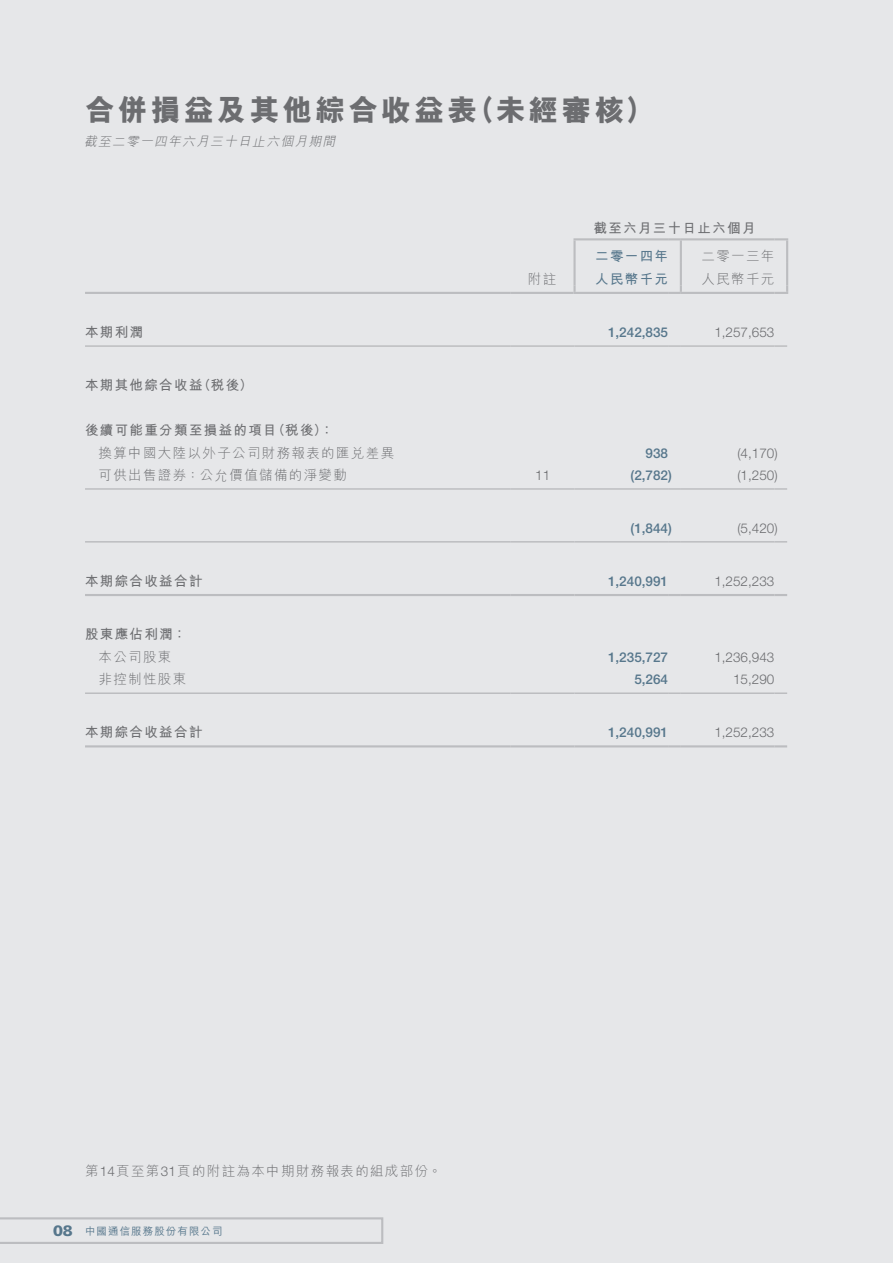
<style>
.page{position:relative;width:893px;height:1263px;background:#e6e7e9}
.page>*{position:absolute;margin:0;border:0;box-sizing:border-box;transform-origin:0 0}
.t1{font:800 30px "M Hei HK";letter-spacing:.095em;color:#6c6d70}
.t2{font:300 13.5px "M Hei HK";letter-spacing:.1em;color:#6c6d70}
.t3{font:700 13.5px "M Hei HK";letter-spacing:.1em;color:#6c6d70}
.t4{font:300 13.5px "Helvetica Neue LT Std";color:#6c6d70}
.t5{font:500 13.5px "Helvetica Neue LT Std";color:#57778c}
.t6{font:700 13.5px "M Hei HK";letter-spacing:.1em;color:#57778c}
.t7{font:italic 300 12.75px "M Hei HK";color:#6c6d70}
.t8{font:500 10.5px "M Hei HK";letter-spacing:.1em;color:#57778c}
.s1{font-family:"Helvetica Neue LT Std"}
.s2{font-family:"Univers LT Std";font-weight:900;font-size:15px}
</style>
<div class="page">
<svg style="left:0;top:1217px;width:383px;height:27px"></svg>
<hr style="left:85px;top:345px;width:426px;height:2px;background:#bcbdc0">
<hr style="left:511px;top:345px;width:64px;height:2px;background:#bcbdc0">
<hr style="left:575px;top:345px;width:93px;height:2px;background:#bcbdc0">
<svg style="left:668px;top:345px;width:13px;height:2px"></svg>
<hr style="left:681px;top:345px;width:93px;height:2px;background:#bcbdc0">
<svg style="left:774px;top:345px;width:13px;height:2px"></svg>
<hr style="left:85px;top:488px;width:426px;height:2px;background:#bcbdc0">
<hr style="left:511px;top:488px;width:64px;height:2px;background:#bcbdc0">
<hr style="left:575px;top:488px;width:93px;height:2px;background:#bcbdc0">
<svg style="left:668px;top:488px;width:13px;height:2px"></svg>
<hr style="left:681px;top:488px;width:93px;height:2px;background:#bcbdc0">
<svg style="left:774px;top:488px;width:13px;height:2px"></svg>
<hr style="left:85px;top:541px;width:426px;height:2px;background:#bcbdc0">
<hr style="left:511px;top:541px;width:64px;height:2px;background:#bcbdc0">
<hr style="left:575px;top:541px;width:93px;height:2px;background:#bcbdc0">
<svg style="left:668px;top:541px;width:13px;height:2px"></svg>
<hr style="left:681px;top:541px;width:93px;height:2px;background:#bcbdc0">
<svg style="left:774px;top:541px;width:13px;height:2px"></svg>
<hr style="left:85px;top:594px;width:426px;height:2px;background:#bcbdc0">
<hr style="left:511px;top:594px;width:64px;height:2px;background:#bcbdc0">
<hr style="left:575px;top:594px;width:93px;height:2px;background:#bcbdc0">
<svg style="left:668px;top:594px;width:13px;height:2px"></svg>
<hr style="left:681px;top:594px;width:93px;height:2px;background:#bcbdc0">
<svg style="left:774px;top:594px;width:13px;height:2px"></svg>
<hr style="left:85px;top:692px;width:426px;height:2px;background:#bcbdc0">
<hr style="left:511px;top:692px;width:64px;height:2px;background:#bcbdc0">
<hr style="left:575px;top:692px;width:93px;height:2px;background:#bcbdc0">
<svg style="left:668px;top:692px;width:13px;height:2px"></svg>
<hr style="left:681px;top:692px;width:93px;height:2px;background:#bcbdc0">
<svg style="left:774px;top:692px;width:13px;height:2px"></svg>
<hr style="left:85px;top:745px;width:426px;height:2px;background:#bcbdc0">
<hr style="left:511px;top:745px;width:64px;height:2px;background:#bcbdc0">
<hr style="left:575px;top:745px;width:93px;height:2px;background:#bcbdc0">
<svg style="left:668px;top:745px;width:13px;height:2px"></svg>
<hr style="left:681px;top:745px;width:93px;height:2px;background:#bcbdc0">
<svg style="left:774px;top:745px;width:13px;height:2px"></svg>
<hr style="left:85px;top:292px;width:426px;height:2px;background:#bcbdc0">
<hr style="left:511px;top:292px;width:62px;height:2px;background:#bcbdc0">
<hr style="left:573px;top:292px;width:95px;height:2px;background:#bcbdc0">
<hr style="left:681px;top:292px;width:93px;height:2px;background:#bcbdc0">
<hr style="left:680px;top:240px;width:2px;height:23px;background:#bcbdc0">
<hr style="left:786px;top:240px;width:2px;height:23px;background:#bcbdc0">
<hr style="left:680px;top:263px;width:2px;height:22px;background:#bcbdc0">
<hr style="left:786px;top:263px;width:2px;height:22px;background:#bcbdc0">
<svg style="left:668px;top:285px;width:14px;height:9px"></svg>
<svg style="left:774px;top:285px;width:14px;height:9px"></svg>
<hr style="left:573px;top:240px;width:3px;height:23px;background:#bcbdc0">
<hr style="left:573px;top:263px;width:3px;height:22px;background:#bcbdc0">
<svg style="left:573px;top:285px;width:3px;height:7px"></svg>
<hr style="left:573px;top:238px;width:95px;height:2px;background:#bcbdc0">
<hr style="left:681px;top:238px;width:93px;height:2px;background:#bcbdc0">
<svg style="left:668px;top:238px;width:13px;height:2px"></svg>
<svg style="left:774px;top:238px;width:14px;height:2px"></svg>
<h1 class="t1" style="left:85px;top:95px;width:571px">合併損益及其他綜合收益表（未經審核）</h1>
<p class="t7" style="left:84px;top:135px;width:255px">截至二零一四年六月三十日止六個月期間</p>
<p class="t3" style="left:593px;top:219px;width:164px">截至六月三十日止六個月</p>
<p class="t6" style="left:595px;top:246px;width:74px">二零一四年</p>
<p class="t2" style="left:701px;top:249px;width:74px">二零一三年</p>
<p class="t2" style="left:528px;top:272px;width:30px">附註</p>
<p class="t6" style="left:595px;top:269px;width:74px">人民幣千元</p>
<p class="t2" style="left:701px;top:272px;width:74px">人民幣千元</p>
<p class="t3" style="left:85px;top:322px;width:60px">本期利潤</p>
<p class="t5" style="left:608px;top:324px;width:62px">1,242,835</p>
<p class="t4" style="left:714px;top:324px;width:62px">1,257,653</p>
<p class="t3" style="left:85px;top:375px;width:169px">本期其他綜合收益（稅後）</p>
<p class="t3" style="left:85px;top:420px;width:250px">後續可能重分類至損益的項目（稅後）：</p>
<p class="t2" style="left:99px;top:446px;width:297px">換算中國大陸以外子公司財務報表的匯兌差異</p>
<p class="t5" style="left:646px;top:445px;width:24px">938</p>
<p class="t4" style="left:737px;top:445px;width:42px">(4,170)</p>
<p class="t2" style="left:99px;top:468px;width:250px">可供出售證券：公允價值儲備的淨變動</p>
<p class="t4" style="left:535px;top:467px;width:17px">11</p>
<p class="t5" style="left:631px;top:467px;width:43px">(2,782)</p>
<p class="t4" style="left:737px;top:467px;width:42px">(1,250)</p>
<p class="t5" style="left:631px;top:520px;width:43px">(1,844)</p>
<p class="t4" style="left:737px;top:520px;width:42px">(5,420)</p>
<p class="t3" style="left:85px;top:571px;width:119px">本期綜合收益合計</p>
<p class="t5" style="left:608px;top:573px;width:62px">1,240,991</p>
<p class="t4" style="left:714px;top:573px;width:62px">1,252,233</p>
<p class="t3" style="left:85px;top:625px;width:103px">股東應佔利潤：</p>
<p class="t2" style="left:99px;top:650px;width:74px">本公司股東</p>
<p class="t5" style="left:608px;top:649px;width:62px">1,235,727</p>
<p class="t4" style="left:714px;top:649px;width:62px">1,236,943</p>
<p class="t2" style="left:99px;top:672px;width:89px">非控制性股東</p>
<p class="t5" style="left:634px;top:671px;width:35px">5,264</p>
<p class="t4" style="left:733px;top:671px;width:43px">15,290</p>
<p class="t3" style="left:85px;top:722px;width:119px">本期綜合收益合計</p>
<p class="t5" style="left:608px;top:724px;width:62px">1,240,991</p>
<p class="t4" style="left:714px;top:724px;width:62px">1,252,233</p>
<p class="t2" style="left:85px;top:1164px;width:358px">第<span class="s1">14</span>頁至第<span class="s1">31</span>頁的附註為本中期財務報表的組成部份。</p>
<p class="t8" style="left:53px;top:1223px;width:171px"><span class="s2">08</span> 中國通信服務股份有限公司</p>
</div>
